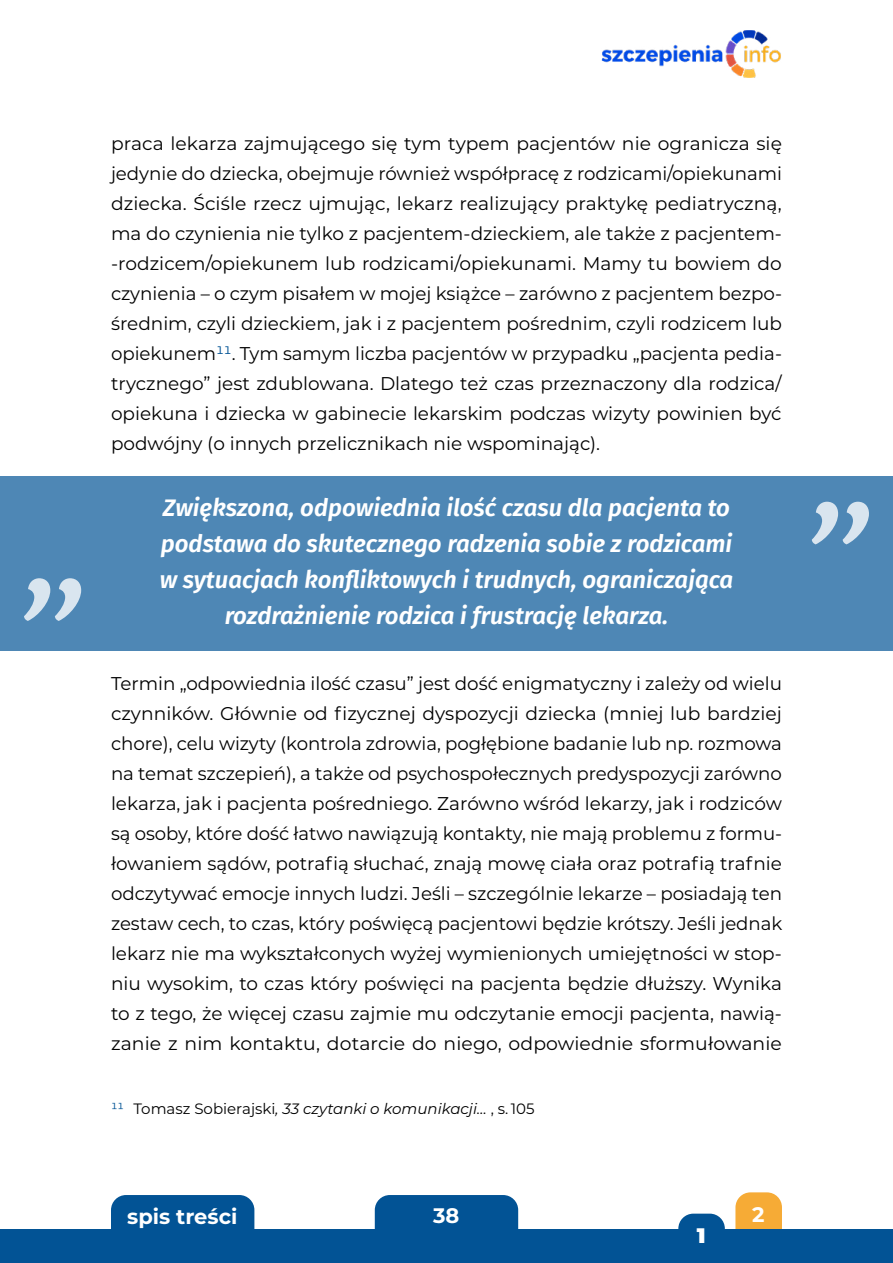
<style>
.page{position:relative;width:893px;height:1263px;background:#fff}
.page>*{position:absolute;margin:0;border:0;box-sizing:border-box;transform-origin:0 0}
.t1{font:italic 600 24px/36px "Fira Sans";color:#fff;text-align:center}
.t2{font:700 21px "Montserrat";color:#fff}
.t3{font:900 21px "Montserrat";color:#fff}
.t4{font:18.45px/30px "Montserrat";color:#000;text-align:justify}
.t5{font:italic 15px "Montserrat";color:#000}
.s1{color:#025395}
.s2{font-style:normal;color:#025395}
.s3{font-style:normal}
</style>
<div class="page">
<div style="left:0;top:476px;width:893px;height:175px;background:#4e87b5"></div>
<svg style="left:812px;top:502px;width:57px;height:42px"></svg>
<svg style="left:24px;top:578px;width:57px;height:43px"></svg>
<svg style="left:735px;top:1192px;width:47px;height:38px;background:#f0ae47"></svg>
<div style="left:111px;top:1195px;width:143px;height:35px;background:#025395"></div>
<div style="left:375px;top:1195px;width:143px;height:35px;background:#025395"></div>
<div style="left:0;top:1230px;width:893px;height:33px;background:#025395"></div>
<img style="left:601px;top:31px;width:180px;height:46px">
<svg style="left:678px;top:1213px;width:47px;height:17px"></svg>
<p class="t4" style="left:111px;top:128px;width:672px">praca lekarza zajmującego się tym typem pacjentów nie ogranicza się jedynie do dziecka, obejmuje również współpracę z rodzicami/opiekunami dziecka. Ściśle rzecz ujmując, lekarz realizujący praktykę pediatryczną, ma do czynienia nie tylko z pacjentem-dzieckiem, ale także z pacjentem--rodzicem/opiekunem lub rodzicami/opiekunami. Mamy tu bowiem do czynienia – o czym pisałem w mojej książce – zarówno z pacjentem bezpo&shy;średnim, czyli dzieckiem, jak i z pacjentem pośrednim, czyli rodzicem lub opiekunem<span class="s1">11</span>. Tym samym liczba pacjentów w przypadku „pacjenta pedia&shy;trycznego” jest zdublowana. Dlatego też czas przeznaczony dla rodzica/ opiekuna i dziecka w gabinecie lekarskim podczas wizyty powinien być podwójny (o innych przelicznikach nie wspominając).</p>
<h1 class="t1" style="left:160px;top:488px;width:575px">Zwiększona, odpowiednia ilość czasu dla pacjenta to podstawa do skutecznego radzenia sobie z rodzicami w sytuacjach konfliktowych i trudnych, ograniczająca rozdrażnienie rodzica i frustrację lekarza.</h1>
<p class="t4" style="left:111px;top:668px;width:673px">Termin „odpowiednia ilość czasu” jest dość enigmatyczny i zależy od wielu czynników. Głównie od fizycznej dyspozycji dziecka (mniej lub bardziej chore), celu wizyty (kontrola zdrowia, pogłębione badanie lub np. rozmowa na temat szczepień), a także od psychospołecznych predyspozycji zarówno lekarza, jak i pacjenta pośredniego. Zarówno wśród lekarzy, jak i rodziców są osoby, które dość łatwo nawiązują kontakty, nie mają problemu z formu&shy;łowaniem sądów, potrafią słuchać, znają mowę ciała oraz potrafią trafnie odczytywać emocje innych ludzi. Jeśli – szczególnie lekarze – posiadają ten zestaw cech, to czas, który poświęcą pacjentowi będzie krótszy. Jeśli jednak lekarz nie ma wykształconych wyżej wymienionych umiejętności w stop&shy;niu wysokim, to czas który poświęci na pacjenta będzie dłuższy. Wynika to z tego, że więcej czasu zajmie mu odczytanie emocji pacjenta, nawią&shy;zanie z nim kontaktu, dotarcie do niego, odpowiednie sformułowanie</p>
<p class="t5" style="left:111px;top:1099px;width:425px"><span class="s2">11</span> <span class="s3">Tomasz Sobierajski</span>, 33 czytanki o komunikacji… <span class="s3">, s. 105</span></p>
<p class="t2" style="left:127px;top:1202px;width:112px">spis treści</p>
<p class="t2" style="left:433px;top:1200px;width:28px">38</p>
<p class="t2" style="left:752px;top:1199px;width:14px">2</p>
<p class="t3" style="left:697px;top:1220px;width:10px">1</p>
</div>
